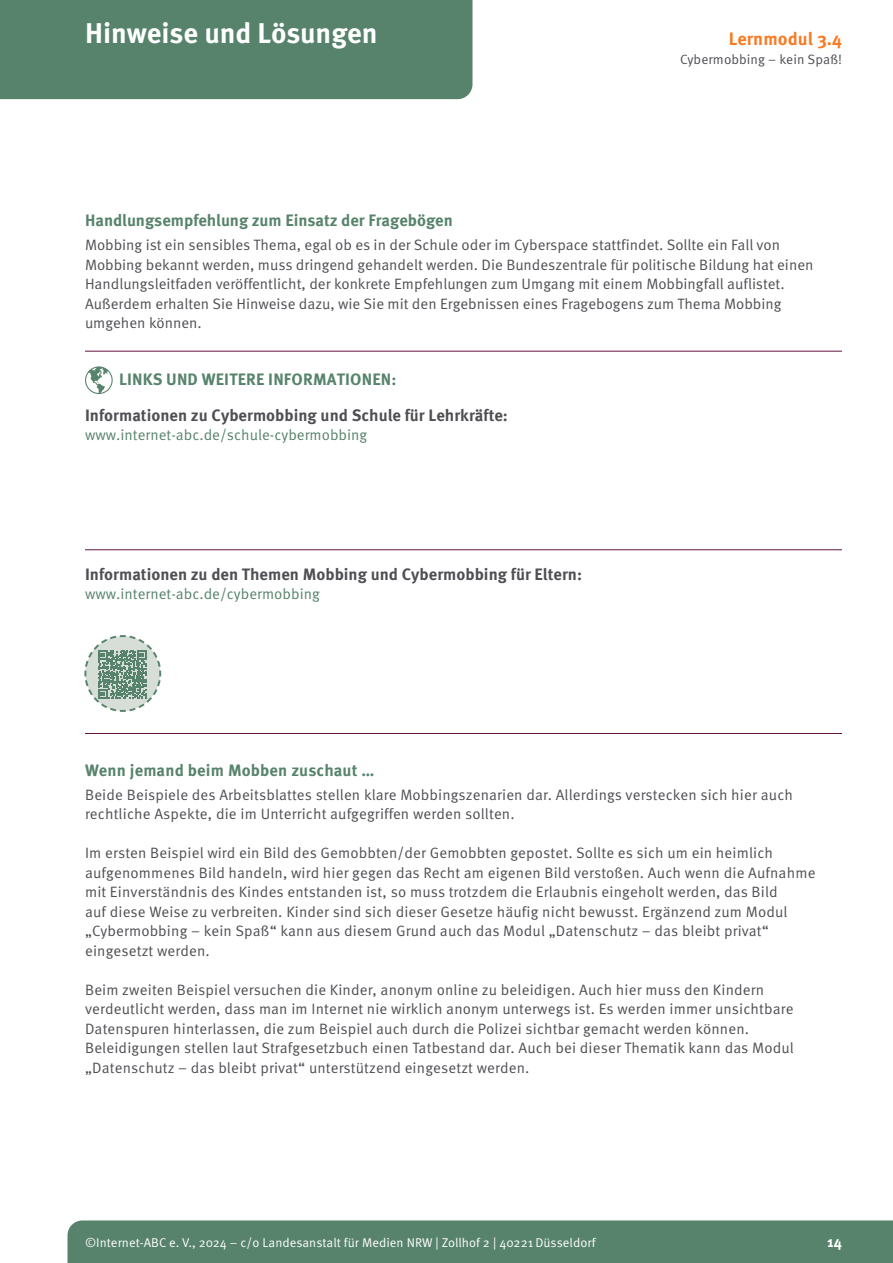
<style>
.page{position:relative;width:893px;height:1263px;background:#fff}
.page>*{position:absolute;margin:0;border:0;box-sizing:border-box;transform-origin:0 0}
.t1{font:700 28.5px "Meta Pro";letter-spacing:-.005em;color:#fff}
.t2{font:700 18px "Meta Pro";letter-spacing:.005em;color:#f87b24}
.t3{font:700 16.5px/35.4px "Meta Pro";color:#504e53}
.t4{font:700 16.5px "Meta Pro";color:#57836c}
.t5{font:15px/19.5px "Meta Pro Norm";letter-spacing:.005em;color:#504e53}
.t6{font:15px "Meta Pro Norm";color:#57836c}
.t7{font:700 15px "Meta Pro";color:#fff}
.t8{font:13.5px "Meta Pro Norm";letter-spacing:.005em;color:#504e53}
.t9{font:12.75px "Meta Pro Norm";letter-spacing:.005em;color:#fff}
.s1{color:#57836c}
</style>
<div class="page">
<div style="left:0;top:0;width:472px;height:99px;background:#57836c"></div>
<div style="left:68px;top:1220px;width:825px;height:43px;background:#57836c"></div>
<hr style="left:85px;top:351px;width:757px;height:1px;background:#651241">
<hr style="left:85px;top:549px;width:757px;height:1px;background:#651241">
<hr style="left:85px;top:733px;width:757px;height:1px;background:#651241">
<svg style="left:85px;top:366px;width:28px;height:28px"></svg>
<svg style="left:84px;top:635px;width:78px;height:77px"></svg>
<h1 class="t1" style="left:85px;top:11px;width:294px">Hinweise und Lösungen</h1>
<p class="t2" style="left:729px;top:24px;width:115px">Lernmodul 3.4</p>
<p class="t8" style="left:680px;top:49px;width:164px">Cybermobbing – kein Spaß!</p>
<p class="t4" style="left:85px;top:208px;width:369px">Handlungsempfehlung zum Einsatz der Fragebögen</p>
<p class="t5" style="left:85px;top:234px;width:730px">Mobbing ist ein sensibles Thema, egal ob es in der Schule oder im Cyberspace stattfindet. Sollte ein Fall von Mobbing bekannt werden, muss dringend gehandelt werden. Die Bundeszentrale für politische Bildung hat einen Handlungsleitfaden veröffentlicht, der konkrete Empfehlungen zum Umgang mit einem Mobbingfall auflistet.<br>Außerdem erhalten Sie Hinweise dazu, wie Sie mit den Ergebnissen eines Fragebogens zum Thema Mobbing umgehen können.</p>
<p class="t3" style="left:85px;top:361px;width:424px;text-indent:34px"><span class="s1">LINKS UND WEITERE INFORMATIONEN:<br></span>Informationen zu Cybermobbing und Schule für Lehrkräfte:</p>
<p class="t6" style="left:85px;top:423px;width:284px">www.internet-abc.de/schule-cybermobbing</p>
<p class="t3" style="left:85px;top:555px;width:499px">Informationen zu den Themen Mobbing und Cybermobbing für Eltern:</p>
<p class="t6" style="left:85px;top:583px;width:236px">www.internet-abc.de/cybermobbing</p>
<p class="t4" style="left:85px;top:757px;width:291px">Wenn jemand beim Mobben zuschaut …</p>
<p class="t5" style="left:85px;top:784px;width:709px">Beide Beispiele des Arbeitsblattes stellen klare Mobbingszenarien dar. Allerdings verstecken sich hier auch rechtliche Aspekte, die im Unterricht aufgegriffen werden sollten.</p>
<p class="t5" style="left:85px;top:842px;width:732px">Im ersten Beispiel wird ein Bild des Gemobbten/der Gemobbten gepostet. Sollte es sich um ein heimlich aufgenommenes Bild handeln, wird hier gegen das Recht am eigenen Bild verstoßen. Auch wenn die Aufnahme mit Einverständnis des Kindes entstanden ist, so muss trotzdem die Erlaubnis eingeholt werden, das Bild<br>auf diese Weise zu verbreiten. Kinder sind sich dieser Gesetze häufig nicht bewusst. Ergänzend zum Modul „Cybermobbing – kein Spaß“ kann aus diesem Grund auch das Modul „Datenschutz – das bleibt privat“ eingesetzt werden.</p>
<p class="t5" style="left:85px;top:979px;width:710px">Beim zweiten Beispiel versuchen die Kinder, anonym online zu beleidigen. Auch hier muss den Kindern verdeutlicht werden, dass man im Internet nie wirklich anonym unterwegs ist. Es werden immer unsichtbare Datenspuren hinterlassen, die zum Beispiel auch durch die Polizei sichtbar gemacht werden können.<br>Beleidigungen stellen laut Strafgesetzbuch einen Tatbestand dar. Auch bei dieser Thematik kann das Modul „Datenschutz – das bleibt privat“ unterstützend eingesetzt werden.</p>
<p class="t9" style="left:85px;top:1232px;width:512px">©Internet-ABC e. V., 2024 – c/o Landesanstalt für Medien NRW | Zollhof 2 | 40221 Düsseldorf</p>
<p class="t7" style="left:827px;top:1230px;width:16px">14</p>
</div>
